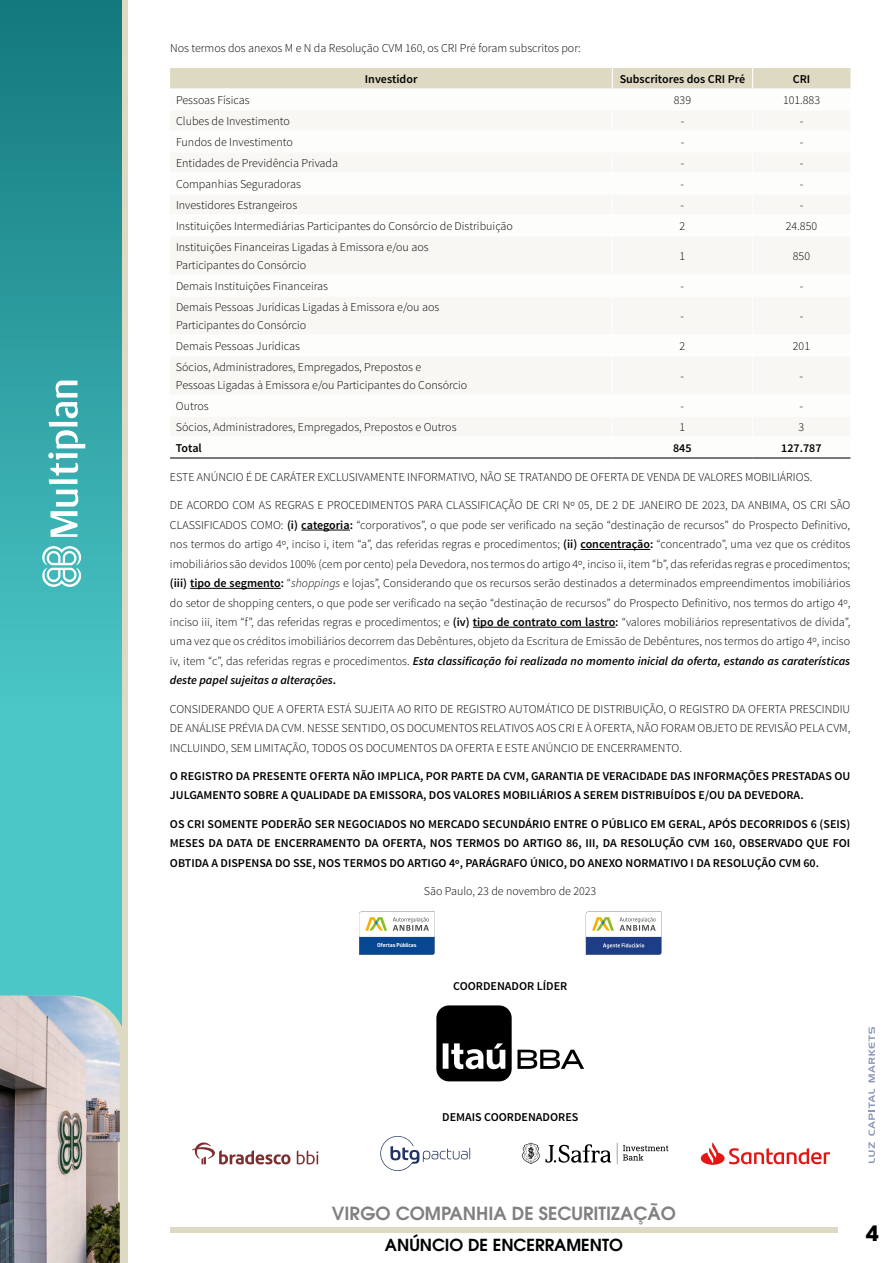
<style>
.page{position:relative;width:893px;height:1263px;background:#fff}
.page>*{position:absolute;margin:0;border:0;box-sizing:border-box;transform-origin:0 0}
.t1{font:700 21px "ITC Avant Garde Pro";color:#000}
.t2{font:600 18px "ITC Avant Garde Pro";color:#808080}
.t3{font:600 16.5px "ITC Avant Garde Pro";color:#000}
.t4{font:300 12px/19.5px "Source Sans Pro";color:#000}
.t5{font:600 12px/19.5px "Source Sans Pro";color:#000}
.t6{font:500 5.85px "Dobra";letter-spacing:-.01em;color:#fff}
.s1{font-weight:600}
.s2{font-style:italic}
.s3{font-weight:600;font-style:italic}
</style>
<div class="page">
<div style="left:170px;top:1228px;width:668px;height:5px;background:#ddd9c3"></div>
<div style="left:0;top:0;width:128px;height:1263px;background:#4bc7c7"></div>
<img style="left:0;top:0;width:122px;height:620px">
<svg style="left:42px;top:546px;width:39px;height:41px"></svg>
<svg style="left:48px;top:381px;width:37px;height:156px;background:#76c5c6"></svg>
<img style="left:0;top:996px;width:120px;height:267px">
<div style="left:122px;top:0;width:6px;height:1263px;background:#ddd9c3"></div>
<svg style="left:868px;top:1142px;width:7px;height:21px"></svg>
<svg style="left:868px;top:1089px;width:7px;height:47px"></svg>
<svg style="left:868px;top:1027px;width:7px;height:55px"></svg>
<hr style="left:301px;top:530px;width:49px;height:1px;background:#000">
<hr style="left:581px;top:549px;width:69px;height:1px;background:#000">
<hr style="left:190px;top:588px;width:91px;height:1px;background:#000">
<hr style="left:473px;top:627px;width:142px;height:1px;background:#000">
<svg style="left:170px;top:237px;width:680px;height:199px;fill:#f8f7f3"></svg>
<svg style="left:170px;top:68px;width:680px;height:146px"></svg>
<hr style="left:612px;top:236px;width:1px;height:38px;background:#fff">
<hr style="left:752px;top:236px;width:1px;height:38px;background:#fff">
<hr style="left:170px;top:274px;width:442px;height:1px;background:#fff">
<hr style="left:612px;top:274px;width:141px;height:1px;background:#fff">
<svg style="left:612px;top:275px;width:1px;height:20px"></svg>
<hr style="left:753px;top:274px;width:97px;height:1px;background:#fff">
<svg style="left:752px;top:275px;width:1px;height:20px"></svg>
<hr style="left:170px;top:295px;width:442px;height:1px;background:#fff">
<hr style="left:612px;top:295px;width:141px;height:1px;background:#fff">
<hr style="left:612px;top:296px;width:1px;height:38px;background:#fff">
<hr style="left:753px;top:295px;width:97px;height:1px;background:#fff">
<hr style="left:752px;top:296px;width:1px;height:38px;background:#fff">
<hr style="left:170px;top:334px;width:442px;height:1px;background:#fff">
<hr style="left:612px;top:334px;width:141px;height:1px;background:#fff">
<svg style="left:612px;top:335px;width:1px;height:20px"></svg>
<hr style="left:753px;top:334px;width:97px;height:1px;background:#fff">
<svg style="left:752px;top:335px;width:1px;height:20px"></svg>
<hr style="left:170px;top:355px;width:442px;height:1px;background:#fff">
<hr style="left:612px;top:355px;width:141px;height:1px;background:#fff">
<hr style="left:612px;top:356px;width:1px;height:38px;background:#fff">
<hr style="left:753px;top:355px;width:97px;height:1px;background:#fff">
<hr style="left:752px;top:356px;width:1px;height:38px;background:#fff">
<hr style="left:170px;top:394px;width:442px;height:1px;background:#fff">
<hr style="left:612px;top:394px;width:141px;height:1px;background:#fff">
<hr style="left:753px;top:394px;width:97px;height:1px;background:#fff">
<hr style="left:170px;top:415px;width:442px;height:1px;background:#fff">
<hr style="left:612px;top:415px;width:141px;height:1px;background:#fff">
<hr style="left:753px;top:415px;width:97px;height:1px;background:#fff">
<svg style="left:612px;top:395px;width:1px;height:41px"></svg>
<svg style="left:752px;top:395px;width:1px;height:41px"></svg>
<hr style="left:170px;top:457px;width:442px;height:1px;background:#000">
<hr style="left:612px;top:457px;width:141px;height:1px;background:#000">
<hr style="left:753px;top:457px;width:97px;height:1px;background:#000">
<svg style="left:359px;top:912px;width:76px;height:43px"></svg>
<svg style="left:586px;top:912px;width:76px;height:43px"></svg>
<svg style="left:436px;top:1005px;width:148px;height:76px"></svg>
<svg style="left:192px;top:1142px;width:99px;height:22px"></svg>
<svg style="left:297px;top:1150px;width:21px;height:14px"></svg>
<svg style="left:380px;top:1136px;width:90px;height:35px"></svg>
<svg style="left:617px;top:1143px;width:51px;height:21px"></svg>
<svg style="left:522px;top:1143px;width:89px;height:21px"></svg>
<svg style="left:701px;top:1142px;width:129px;height:23px"></svg>
<p class="t4" style="left:170px;top:38px;width:412px">Nos termos dos anexos M e N da Resolução CVM 160, os CRI Pré foram subscritos por:</p>
<p class="t5" style="left:365px;top:70px;width:54px">Investidor</p>
<p class="t5" style="left:620px;top:70px;width:127px">Subscritores dos CRI Pré</p>
<p class="t5" style="left:793px;top:70px;width:19px">CRI</p>
<p class="t4" style="left:176px;top:90px;width:75px">Pessoas Físicas</p>
<p class="t4" style="left:674px;top:90px;width:19px">839</p>
<p class="t4" style="left:783px;top:90px;width:39px">101.883</p>
<p class="t4" style="left:176px;top:111px;width:115px">Clubes de Investimento</p>
<p class="t4" style="left:681px;top:111px;width:5px">-</p>
<p class="t4" style="left:800px;top:111px;width:5px">-</p>
<p class="t4" style="left:176px;top:132px;width:118px">Fundos de Investimento</p>
<p class="t4" style="left:681px;top:132px;width:5px">-</p>
<p class="t4" style="left:800px;top:132px;width:5px">-</p>
<p class="t4" style="left:176px;top:153px;width:164px">Entidades de Previdência Privada</p>
<p class="t4" style="left:681px;top:153px;width:5px">-</p>
<p class="t4" style="left:800px;top:153px;width:5px">-</p>
<p class="t4" style="left:176px;top:174px;width:126px">Companhias Seguradoras</p>
<p class="t4" style="left:681px;top:174px;width:5px">-</p>
<p class="t4" style="left:800px;top:174px;width:5px">-</p>
<p class="t4" style="left:176px;top:195px;width:123px">Investidores Estrangeiros</p>
<p class="t4" style="left:681px;top:195px;width:5px">-</p>
<p class="t4" style="left:800px;top:195px;width:5px">-</p>
<p class="t4" style="left:176px;top:216px;width:338px">Instituições Intermediárias Participantes do Consórcio de Distribuição</p>
<p class="t4" style="left:679px;top:216px;width:7px">2</p>
<p class="t4" style="left:786px;top:216px;width:33px">24.850</p>
<p class="t4" style="left:176px;top:238px;width:254px;line-height:18px">Instituições Financeiras Ligadas à Emissora e/ou aos<br>Participantes do Consórcio</p>
<p class="t4" style="left:679px;top:246px;width:7px">1</p>
<p class="t4" style="left:793px;top:246px;width:19px">850</p>
<p class="t4" style="left:176px;top:276px;width:154px">Demais Instituições Financeiras</p>
<p class="t4" style="left:681px;top:276px;width:5px">-</p>
<p class="t4" style="left:800px;top:276px;width:5px">-</p>
<p class="t4" style="left:176px;top:298px;width:265px;line-height:18px">Demais Pessoas Jurídicas Ligadas à Emissora e/ou aos<br>Participantes do Consórcio</p>
<p class="t4" style="left:681px;top:306px;width:5px">-</p>
<p class="t4" style="left:800px;top:306px;width:5px">-</p>
<p class="t4" style="left:176px;top:336px;width:126px">Demais Pessoas Jurídicas</p>
<p class="t4" style="left:679px;top:336px;width:7px">2</p>
<p class="t4" style="left:793px;top:336px;width:19px">201</p>
<p class="t4" style="left:176px;top:358px;width:293px;line-height:18px">Sócios, Administradores, Empregados, Prepostos e<br>Pessoas Ligadas à Emissora e/ou Participantes do Consórcio</p>
<p class="t4" style="left:681px;top:366px;width:5px">-</p>
<p class="t4" style="left:800px;top:366px;width:5px">-</p>
<p class="t4" style="left:176px;top:396px;width:34px">Outros</p>
<p class="t4" style="left:681px;top:396px;width:5px">-</p>
<p class="t4" style="left:800px;top:396px;width:5px">-</p>
<p class="t4" style="left:176px;top:417px;width:282px">Sócios, Administradores, Empregados, Prepostos e Outros</p>
<p class="t4" style="left:679px;top:417px;width:7px">1</p>
<p class="t4" style="left:798px;top:417px;width:7px">3</p>
<p class="t5" style="left:176px;top:439px;width:27px">Total</p>
<p class="t5" style="left:673px;top:439px;width:20px">845</p>
<p class="t5" style="left:781px;top:439px;width:42px">127.787</p>
<p class="t4" style="left:170px;top:467px;width:644px">ESTE ANÚNCIO É DE CARÁTER EXCLUSIVAMENTE INFORMATIVO, NÃO SE TRATANDO DE OFERTA DE VENDA DE VALORES MOBILIÁRIOS.</p>
<p class="t4" style="left:170px;top:496px;width:682px;text-align:justify">DE ACORDO COM AS REGRAS E PROCEDIMENTOS PARA CLASSIFICAÇÃO DE CRI Nº 05, DE 2 DE JANEIRO DE 2023, DA ANBIMA, OS CRI SÃO CLASSIFICADOS COMO: <span class="s1">(i) categoria:</span> “corporativos”, o que pode ser verificado na seção “destinação de recursos” do Prospecto Definitivo, nos termos do artigo 4º, inciso i, item “a”, das referidas regras e procedimentos; <span class="s1">(ii) concentração:</span> “concentrado”, uma vez que os créditos imobiliários são devidos 100% (cem por cento) pela Devedora, nos termos do artigo 4º, inciso ii, item “b”, das referidas regras e procedimentos; <span class="s1">(iii) tipo de segmento:</span> “<span class="s2">shoppings</span> e lojas”, Considerando que os recursos serão destinados a determinados empreendimentos imobiliários do setor de shopping centers, o que pode ser verificado na seção “destinação de recursos” do Prospecto Definitivo, nos termos do artigo 4º, inciso iii, item “f”, das referidas regras e procedimentos; e <span class="s1">(iv) tipo de contrato com lastro:</span> “valores mobiliários representativos de dívida”, uma vez que os créditos imobiliários decorrem das Debêntures, objeto da Escritura de Emissão de Debêntures, nos termos do artigo 4º, inciso iv, item “c”, das referidas regras e procedimentos. <span class="s3">Esta classificação foi realizada no momento inicial da oferta, estando as caraterísticas deste papel sujeitas a alterações</span><span class="s1">.</span></p>
<p class="t4" style="left:170px;top:699px;width:682px;text-align:justify">CONSIDERANDO QUE A OFERTA ESTÁ SUJEITA AO RITO DE REGISTRO AUTOMÁTICO DE DISTRIBUIÇÃO, O REGISTRO DA OFERTA PRESCINDIU DE ANÁLISE PRÉVIA DA CVM. NESSE SENTIDO, OS DOCUMENTOS RELATIVOS AOS CRI E À OFERTA, NÃO FORAM OBJETO DE REVISÃO PELA CVM, INCLUINDO, SEM LIMITAÇÃO, TODOS OS DOCUMENTOS DA OFERTA E ESTE ANÚNCIO DE ENCERRAMENTO.</p>
<p class="t5" style="left:170px;top:766px;width:682px">O REGISTRO DA PRESENTE OFERTA NÃO IMPLICA, POR PARTE DA CVM, GARANTIA DE VERACIDADE DAS INFORMAÇÕES PRESTADAS OU<br>JULGAMENTO SOBRE A QUALIDADE DA EMISSORA, DOS VALORES MOBILIÁRIOS A SEREM DISTRIBUÍDOS E/OU DA DEVEDORA.</p>
<p class="t5" style="left:170px;top:814px;width:682px;text-align:justify">OS CRI SOMENTE PODERÃO SER NEGOCIADOS NO MERCADO SECUNDÁRIO ENTRE O PÚBLICO EM GERAL, APÓS DECORRIDOS 6 (SEIS)<br>MESES DA DATA DE ENCERRAMENTO DA OFERTA, NOS TERMOS DO ARTIGO 86, III, DA RESOLUÇÃO CVM 160, OBSERVADO QUE FOI OBTIDA A DISPENSA DO SSE, NOS TERMOS DO ARTIGO 4º, PARÁGRAFO ÚNICO, DO ANEXO NORMATIVO I DA RESOLUÇÃO CVM 60.</p>
<p class="t4" style="left:424px;top:881px;width:174px">São Paulo, 23 de novembro de 2023</p>
<p class="t6" style="left:377px;top:942px;width:41px">Ofertas Públicas</p>
<p class="t5" style="left:453px;top:977px;width:116px">COORDENADOR LÍDER</p>
<p class="t5" style="left:442px;top:1107px;width:138px">DEMAIS COORDENADORES</p>
<h2 class="t2" style="left:332px;top:1201px;width:345px">VIRGO COMPANHIA DE SECURITIZAÇÃO</h2>
<h3 class="t3" style="left:385px;top:1234px;width:239px">ANÚNCIO DE ENCERRAMENTO</h3>
<h1 class="t1" style="left:866px;top:1219px;width:14px">4</h1>
</div>
